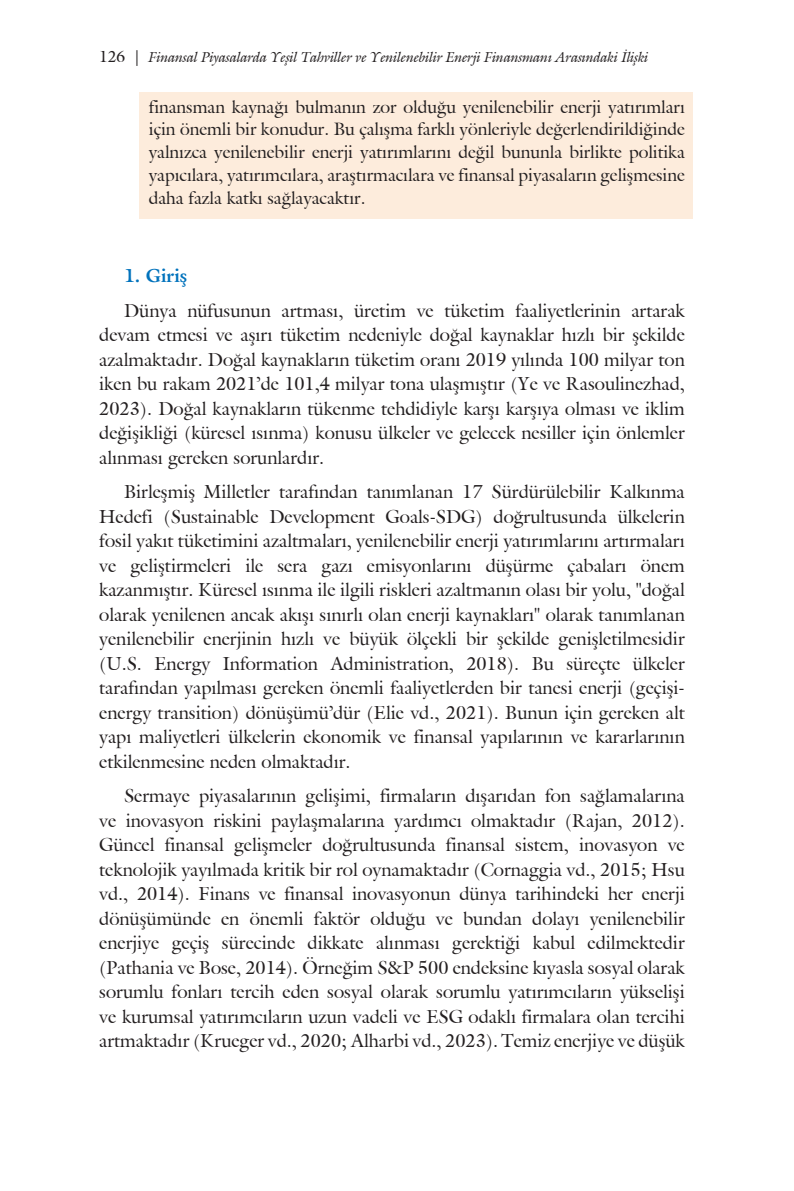
<style>
.page{position:relative;width:794px;height:1191px;background:#fff}
.page>*{position:absolute;margin:0;border:0;box-sizing:border-box;transform-origin:0 0}
.t1{font:18.38px/24.5px "Galliard IT Cby BT";color:#231f20;text-align:justify}
.t2{font:700 18.38px "Galliard IT Cby BT";color:#0072bc}
.t3{font:17.5px/22.8px "Galliard IT Cby BT";color:#231f20;text-align:justify}
.t4{font:italic 14px "Galliard IT Cby BT";color:#231f20}
.s1{font-style:normal;font-size:15.75px}
</style>
<div class="page">
<div style="left:139px;top:92px;width:553px;height:126px;background:#fdecdc"></div>
<p class="t4" style="left:99px;top:47px;width:551px"><span class="s1">126 |</span> Finansal Piyasalarda Yeşil Tahviller ve Yenilenebilir Enerji Finansmanı Arasındaki İlişki</p>
<p class="t3" style="left:149px;top:95px;width:537px">finansman kaynağı bulmanın zor olduğu yenilenebilir enerji yatırımları için önemli bir konudur. Bu çalışma farklı yönleriyle değerlendirildiğinde yalnızca yenilenebilir enerji yatırımlarını değil bununla birlikte politika yapıcılara, yatırımcılara, araştırmacılara ve finansal piyasaların gelişmesine daha fazla katkı sağlayacaktır.</p>
<p class="t2" style="left:124px;top:264px;width:65px">1. Giriş</p>
<p class="t1" style="left:99px;top:298px;width:587px;text-indent:25px">Dünya nüfusunun artması, üretim ve tüketim faaliyetlerinin artarak devam etmesi ve aşırı tüketim nedeniyle doğal kaynaklar hızlı bir şekilde azalmaktadır. Doğal kaynakların tüketim oranı 2019 yılında 100 milyar ton iken bu rakam 2021’de 101,4 milyar tona ulaşmıştır (Ye ve Rasoulinezhad, 2023). Doğal kaynakların tükenme tehdidiyle karşı karşıya olması ve iklim değişikliği (küresel ısınma) konusu ülkeler ve gelecek nesiller için önlemler alınması gereken sorunlardır.</p>
<p class="t1" style="left:99px;top:479px;width:587px;text-indent:25px">Birleşmiş Milletler tarafından tanımlanan 17 Sürdürülebilir Kalkınma Hedefi (Sustainable Development Goals-SDG) doğrultusunda ülkelerin fosil yakıt tüketimini azaltmaları, yenilenebilir enerji yatırımlarını artırmaları ve geliştirmeleri ile sera gazı emisyonlarını düşürme çabaları önem kazanmıştır. Küresel ısınma ile ilgili riskleri azaltmanın olası bir yolu, "doğal olarak yenilenen ancak akışı sınırlı olan enerji kaynakları" olarak tanımlanan yenilenebilir enerjinin hızlı ve büyük ölçekli bir şekilde genişletilmesidir (U.S. Energy Information Administration, 2018). Bu süreçte ülkeler tarafından yapılması gereken önemli faaliyetlerden bir tanesi enerji (geçişi&shy;energy transition) dönüşümü’dür (Elie vd., 2021). Bunun için gereken alt yapı maliyetleri ülkelerin ekonomik ve finansal yapılarının ve kararlarının etkilenmesine neden olmaktadır.</p>
<p class="t1" style="left:99px;top:783px;width:587px;text-indent:25px">Sermaye piyasalarının gelişimi, firmaların dışarıdan fon sağlamalarına ve inovasyon riskini paylaşmalarına yardımcı olmaktadır (Rajan, 2012).<br>Güncel finansal gelişmeler doğrultusunda finansal sistem, inovasyon ve teknolojik yayılmada kritik bir rol oynamaktadır (Cornaggia vd., 2015; Hsu vd., 2014). Finans ve finansal inovasyonun dünya tarihindeki her enerji dönüşümünde en önemli faktör olduğu ve bundan dolayı yenilenebilir enerjiye geçiş sürecinde dikkate alınması gerektiği kabul edilmektedir (Pathania ve Bose, 2014). Örneğim S&amp;P 500 endeksine kıyasla sosyal olarak sorumlu fonları tercih eden sosyal olarak sorumlu yatırımcıların yükselişi ve kurumsal yatırımcıların uzun vadeli ve ESG odaklı firmalara olan tercihi artmaktadır (Krueger vd., 2020; Alharbi vd., 2023). Temiz enerjiye ve düşük</p>
</div>
